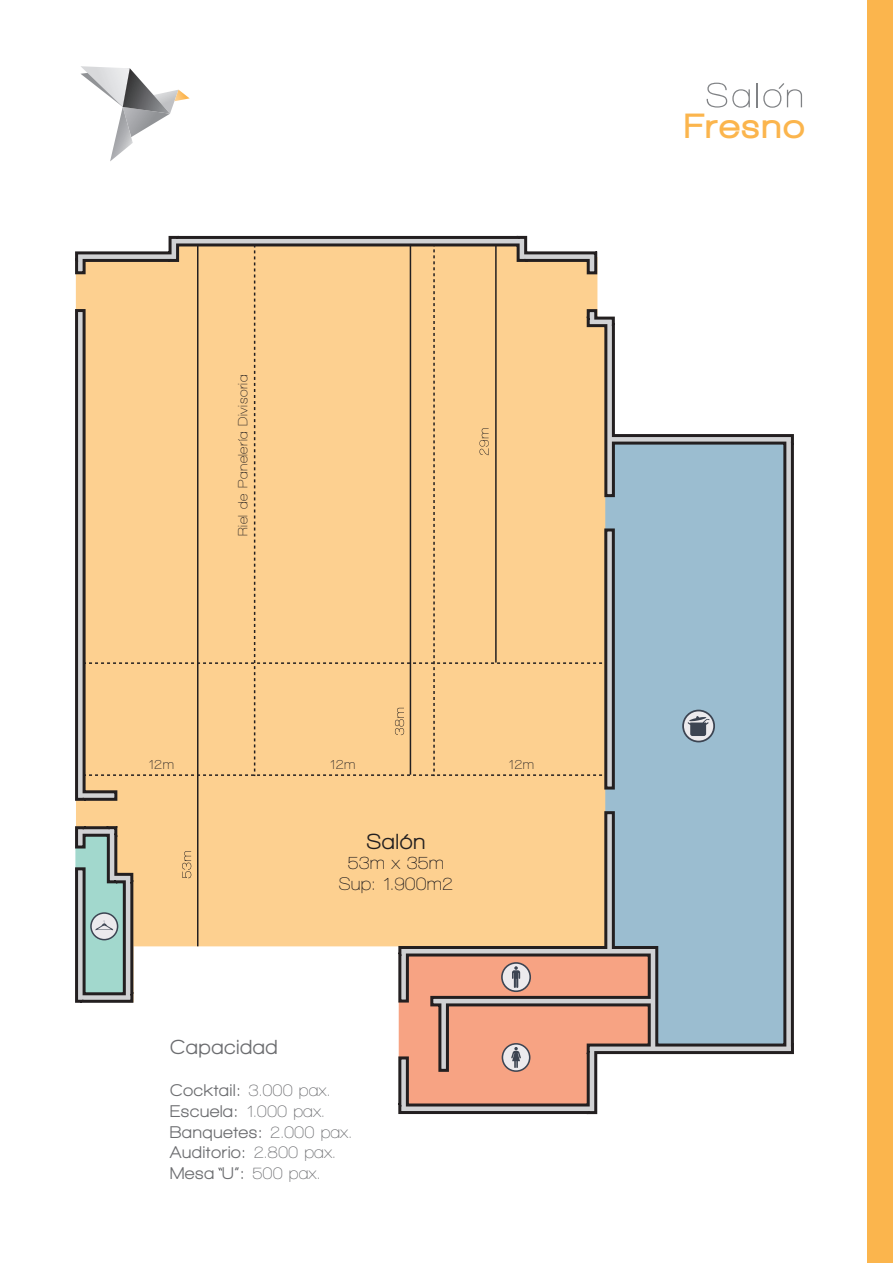
<style>
.page{position:relative;width:893px;height:1263px;background:#fff}
.page>*{position:absolute;margin:0;border:0;box-sizing:border-box;transform-origin:0 0}
.t1{font:900 36px "Walkway";letter-spacing:.08em;color:#fbb54d}
.t2{font:800 22.35px "Walkway";letter-spacing:.05em;color:#231f20}
.t3{font:800 20.85px "Walkway";letter-spacing:.05em;color:#6c6d70}
.t4{font:600 18.75px/20.5px "Walkway";color:#231f20;text-align:center}
.t5{font:800 17.4px/20.9px "Walkway";letter-spacing:.05em;color:#6c6d70}
.t6{font:600 13.8px "Walkway";letter-spacing:.03em;color:#231f20}
.t7{font:600 13.65px "Walkway";letter-spacing:.03em;color:#231f20}
.s1{font-weight:600}
</style>
<div class="page">
<div style="left:867px;top:0;width:26px;height:1263px;background:#fbb54d"></div>
<svg style="left:80px;top:66px;width:110px;height:95px"></svg>
<svg style="left:707px;top:83px;width:43px;height:25px"></svg>
<svg style="left:757px;top:83px;width:45px;height:25px"></svg>
<svg style="left:218px;top:1167px;width:4px;height:3px"></svg>
<div style="left:76px;top:802px;width:321px;height:145px;background:#fdd090"></div>
<svg style="left:397px;top:316px;width:397px;height:799px"></svg>
<svg style="left:75px;top:825px;width:60px;height:178px;background:#94a69c"></svg>
<svg style="left:399px;top:950px;width:254px;height:158px;background:#daa08a"></svg>
<hr style="left:197px;top:245px;width:1px;height:701px;background:#231f20">
<svg style="left:182px;top:851px;width:9px;height:27px"></svg>
<svg style="left:75px;top:235px;width:531px;height:567px;background:#f4ca8e"></svg>
<p class="t7" style="left:235px;top:536px;width:163px;rotate:-90deg">Riel de Panelería Divisoria</p>
<p class="t6" style="left:148px;top:757px;width:27px">12m</p>
<p class="t6" style="left:330px;top:757px;width:27px">12m</p>
<p class="t6" style="left:508px;top:757px;width:27px">12m</p>
<p class="t2" style="left:367px;top:829px;width:60px">Salón</p>
<p class="t4" style="left:339px;top:852px;width:116px">53m x 35m<br>Sup: 1.900m2</p>
<p class="t3" style="left:170px;top:1036px;width:109px">Capacidad</p>
<p class="t5" style="left:170px;top:1079px;width:183px">Cocktail: <span class="s1">3.000 pax.<br></span>Escuela: <span class="s1">1.000 pax.<br></span>Banquetes: <span class="s1">2.000 pax.<br></span>Auditorio: <span class="s1">2.800 pax.<br></span>Mesa U”: <span class="s1">500 pax.</span></p>
<h1 class="t1" style="left:685px;top:107px;width:120px">Fresno</h1>
</div>
